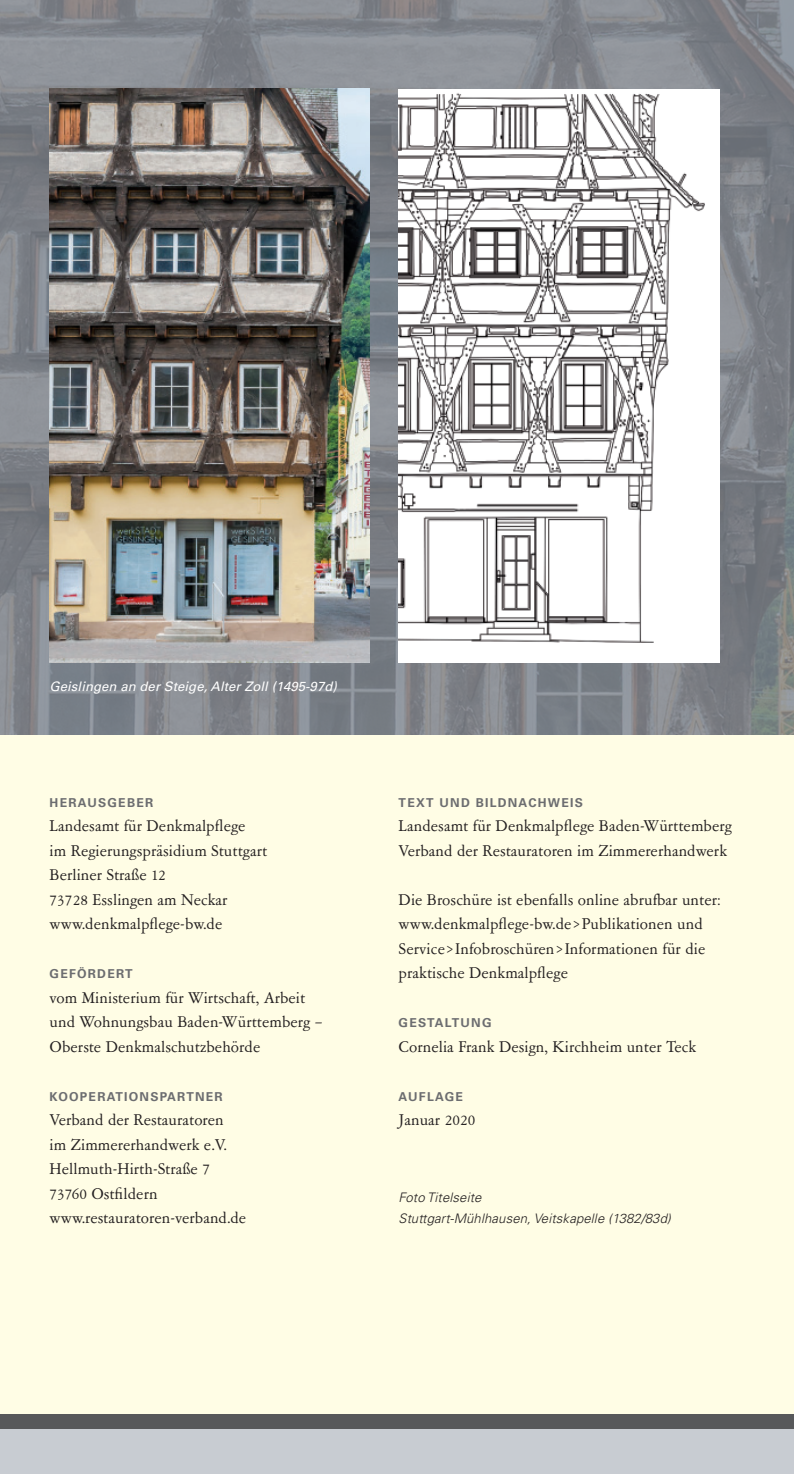
<style>
.page{position:relative;width:794px;height:1474px;background:#fff}
.page>*{position:absolute;margin:0;border:0;box-sizing:border-box;transform-origin:0 0}
.t1{font:17.5px/24.5px "Garamont Amst SB";letter-spacing:.005em;color:#231f20}
.t2{font:italic 300 13.12px/21px "Univers";letter-spacing:.01em;color:#231f20}
.t3{font:italic 13.12px "Univers";letter-spacing:.005em;color:#fff}
.t4{font:700 12.25px "Univers";letter-spacing:.1em;color:#6c6d70}
</style>
<div class="page">
<div style="left:0;top:685px;width:794px;height:788px;background:#fffde5"></div>
<img style="left:0;top:0;width:794px;height:734px">
<div style="left:0;top:1414px;width:794px;height:59px;background:#c8ccd2"></div>
<div style="left:0;top:1414px;width:794px;height:15px;background:#57585a"></div>
<img style="left:50px;top:89px;width:319px;height:573px">
<div style="left:398px;top:89px;width:321px;height:573px;background:#fff"></div>
<img style="left:398px;top:93px;width:307px;height:550px">
<p class="t3" style="left:50px;top:678px;width:289px">Geislingen an der Steige, Alter Zoll (1495-97d)</p>
<p class="t4" style="left:50px;top:795px;width:105px">HERAUSGEBER</p>
<p class="t1" style="left:50px;top:814px;width:219px">Landesamt für Denkmalpflege<br>im Regierungspräsidium Stuttgart<br>Berliner Straße 12<br>73728 Esslingen am Neckar www.denkmalpflege-bw.de</p>
<p class="t4" style="left:50px;top:966px;width:85px">GEFÖRDERT</p>
<p class="t1" style="left:50px;top:986px;width:274px">vom Ministerium für Wirtschaft, Arbeit und Wohnungsbau Baden-Württemberg –<br>Oberste Denkmalschutzbehörde</p>
<p class="t4" style="left:50px;top:1089px;width:175px">KOOPERATIONSPARTNER</p>
<p class="t1" style="left:50px;top:1108px;width:198px">Verband der Restauratoren<br>im Zimmererhandwerk e.V.<br>Hellmuth-Hirth-Straße 7<br>73760 Ostfildern www.restauratoren-verband.de</p>
<p class="t4" style="left:399px;top:795px;width:186px">TEXT UND BILDNACHWEIS</p>
<p class="t1" style="left:399px;top:814px;width:335px">Landesamt für Denkmalpflege Baden-Württemberg<br>Verband der Restauratoren im Zimmererhandwerk</p>
<p class="t1" style="left:399px;top:888px;width:323px">Die Broschüre ist ebenfalls online abrufbar unter: www.denkmalpflege-bw.de&gt;Publikationen und Service&gt;Infobroschüren&gt;Informationen für die praktische Denkmalpflege</p>
<p class="t4" style="left:399px;top:1015px;width:94px">GESTALTUNG</p>
<p class="t1" style="left:399px;top:1035px;width:299px">Cornelia Frank Design, Kirchheim unter Teck</p>
<p class="t4" style="left:399px;top:1089px;width:66px">AUFLAGE</p>
<p class="t1" style="left:399px;top:1108px;width:78px">Januar 2020</p>
<p class="t2" style="left:399px;top:1187px;width:274px">Foto Titelseite<br>Stuttgart-Mühlhausen, Veitskapelle (1382/83d)</p>
</div>
